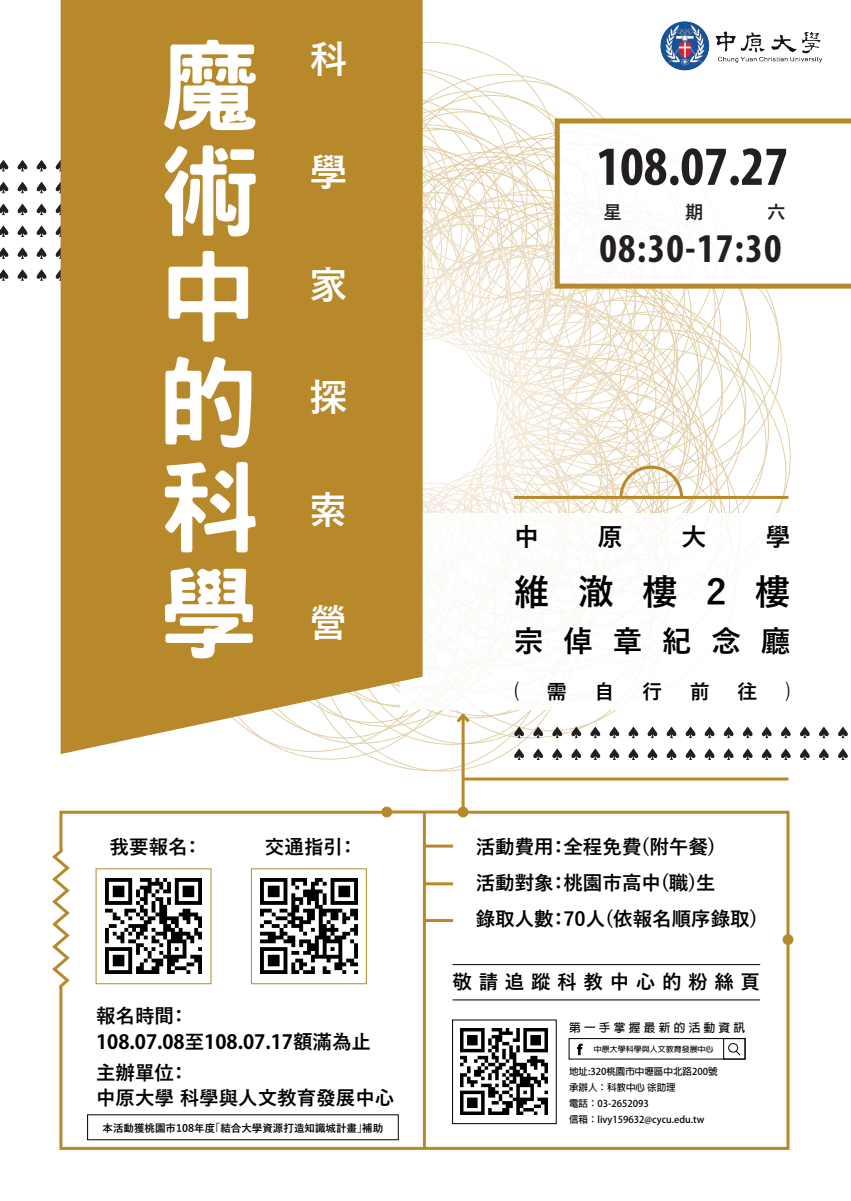
<style>
.page{position:relative;width:851px;height:1201px;background:#fff}
.page>*{position:absolute;margin:0;border:0;box-sizing:border-box;transform-origin:0 0}
.t1{font:800 100.5px/105.5px "Han Wang Hei";color:#fff;text-align:justify}
.t2{font:700 condensed 55.5px "Myriad Pro";color:#231f20}
.t3{font:700 condensed 41px "Myriad Pro";letter-spacing:.03em;color:#231f20}
.t4{font:700 38px "Yu Gothic";color:#fff}
.t5{font:700 35.5px "Yu Gothic";letter-spacing:.8em;color:#000001}
.t6{font:700 29.5px "Yu Gothic";letter-spacing:.67em;color:#000001}
.t7{font:700 25px "Yu Gothic";color:#000001}
.t8{font:700 20px "Yu Gothic";color:#000001}
.t9{font:700 19.5px/36px "Yu Gothic";color:#000001}
.t10{font:700 19.5px "Adobe Gothic Std";color:#000001}
.t11{font:700 19.5px "Yu Gothic";letter-spacing:.34em;color:#000001}
.t12{font:700 18.5px "Yu Gothic";color:#231f20}
.t13{font:700 11.7px "Adobe Fan Heiti Std";letter-spacing:.28em;color:#000001}
.t14{font:700 10.5px "Yu Gothic";color:#000001}
.t15{font:700 9.5px/16px "Adobe Fan Heiti Std";color:#000001}
.t16{font:700 7.6px "Adobe Fan Heiti Std";color:#000001;scale:1.05 1}
.s1{font-family:"Yu Gothic"}
.s2{font-size:13.05px}
</style>
<div class="page">
<svg style="left:422px;top:42px;width:368px;height:514px"></svg>
<svg style="left:422px;top:117px;width:316px;height:601px"></svg>
<svg style="left:381px;top:806px;width:11px;height:11px"></svg>
<svg style="left:0;top:160px;width:8px;height:11px"></svg>
<svg style="left:18px;top:160px;width:9px;height:11px"></svg>
<svg style="left:37px;top:160px;width:9px;height:11px"></svg>
<svg style="left:56px;top:160px;width:5px;height:11px"></svg>
<svg style="left:0;top:182px;width:8px;height:11px"></svg>
<svg style="left:18px;top:182px;width:9px;height:11px"></svg>
<svg style="left:37px;top:182px;width:9px;height:11px"></svg>
<svg style="left:56px;top:182px;width:5px;height:11px"></svg>
<svg style="left:0;top:203px;width:8px;height:12px"></svg>
<svg style="left:18px;top:203px;width:9px;height:12px"></svg>
<svg style="left:37px;top:203px;width:9px;height:12px"></svg>
<svg style="left:56px;top:203px;width:5px;height:12px"></svg>
<svg style="left:0;top:225px;width:8px;height:12px"></svg>
<svg style="left:18px;top:225px;width:9px;height:12px"></svg>
<svg style="left:37px;top:225px;width:9px;height:12px"></svg>
<svg style="left:56px;top:225px;width:5px;height:12px"></svg>
<svg style="left:0;top:247px;width:8px;height:12px"></svg>
<svg style="left:18px;top:247px;width:9px;height:12px"></svg>
<svg style="left:37px;top:247px;width:9px;height:12px"></svg>
<svg style="left:56px;top:247px;width:5px;height:12px"></svg>
<svg style="left:0;top:269px;width:8px;height:12px"></svg>
<svg style="left:18px;top:269px;width:9px;height:12px"></svg>
<svg style="left:37px;top:269px;width:9px;height:12px"></svg>
<svg style="left:56px;top:269px;width:5px;height:12px"></svg>
<svg style="left:514px;top:726px;width:10px;height:12px"></svg>
<svg style="left:533px;top:726px;width:10px;height:12px"></svg>
<svg style="left:552px;top:726px;width:10px;height:12px"></svg>
<svg style="left:571px;top:726px;width:10px;height:12px"></svg>
<svg style="left:590px;top:726px;width:10px;height:12px"></svg>
<svg style="left:609px;top:726px;width:10px;height:12px"></svg>
<svg style="left:628px;top:726px;width:10px;height:12px"></svg>
<svg style="left:647px;top:726px;width:10px;height:12px"></svg>
<svg style="left:666px;top:726px;width:10px;height:12px"></svg>
<svg style="left:685px;top:726px;width:10px;height:12px"></svg>
<svg style="left:704px;top:726px;width:10px;height:12px"></svg>
<svg style="left:723px;top:726px;width:10px;height:12px"></svg>
<svg style="left:742px;top:726px;width:10px;height:12px"></svg>
<svg style="left:761px;top:726px;width:10px;height:12px"></svg>
<svg style="left:780px;top:726px;width:10px;height:12px"></svg>
<svg style="left:800px;top:726px;width:9px;height:12px"></svg>
<svg style="left:819px;top:726px;width:9px;height:12px"></svg>
<svg style="left:838px;top:726px;width:9px;height:12px"></svg>
<svg style="left:514px;top:748px;width:10px;height:12px"></svg>
<svg style="left:533px;top:748px;width:10px;height:12px"></svg>
<svg style="left:552px;top:748px;width:10px;height:12px"></svg>
<svg style="left:571px;top:748px;width:10px;height:12px"></svg>
<svg style="left:590px;top:748px;width:10px;height:12px"></svg>
<svg style="left:609px;top:748px;width:10px;height:12px"></svg>
<svg style="left:628px;top:748px;width:10px;height:12px"></svg>
<svg style="left:647px;top:748px;width:10px;height:12px"></svg>
<svg style="left:666px;top:748px;width:10px;height:12px"></svg>
<svg style="left:685px;top:748px;width:10px;height:12px"></svg>
<svg style="left:704px;top:748px;width:10px;height:12px"></svg>
<svg style="left:723px;top:748px;width:10px;height:12px"></svg>
<svg style="left:742px;top:748px;width:10px;height:12px"></svg>
<svg style="left:761px;top:748px;width:10px;height:12px"></svg>
<svg style="left:780px;top:748px;width:10px;height:12px"></svg>
<svg style="left:800px;top:748px;width:9px;height:12px"></svg>
<svg style="left:819px;top:748px;width:9px;height:12px"></svg>
<svg style="left:838px;top:748px;width:9px;height:12px"></svg>
<div style="left:782px;top:934px;width:11px;height:11px;background:#b7892a;border-radius:50%"></div>
<div style="left:61px;top:0;width:361px;height:754px;background:#b7892a"></div>
<svg style="left:554px;top:118px;width:296px;height:170px"></svg>
<svg style="left:58px;top:809px;width:732px;height:341px"></svg>
<svg style="left:457px;top:806px;width:11px;height:11px"></svg>
<hr style="left:514px;top:496px;width:274px;height:3px;background:#b7892a">
<hr style="left:463px;top:777px;width:325px;height:3px;background:#b7892a">
<svg style="left:618px;top:464px;width:66px;height:36px"></svg>
<hr style="left:461px;top:715px;width:3px;height:97px;background:#b7892a">
<svg style="left:453px;top:712px;width:19px;height:13px"></svg>
<img style="left:654px;top:21px;width:168px;height:54px">
<div style="left:452px;top:1019px;width:104px;height:105px;border:1px solid #000001"></div>
<img style="left:461px;top:1028px;width:86px;height:86px">
<img style="left:105px;top:878px;width:97px;height:96px">
<div style="left:251px;top:868px;width:116px;height:116px;border:1px solid #b7892a"></div>
<img style="left:261px;top:878px;width:96px;height:96px">
<svg style="left:576px;top:1043px;width:7px;height:12px"></svg>
<div style="left:568px;top:1038px;width:177px;height:21px;border:1px solid #000001"></div>
<div style="left:723px;top:1038px;width:22px;height:21px;border:1px solid #000001"></div>
<div style="left:728px;top:1043px;width:10px;height:9px;border:1px solid #000001;border-radius:50%"></div>
<svg style="left:734px;top:1049px;width:7px;height:7px"></svg>
<hr style="left:452px;top:999px;width:308px;height:1px;background:#000001">
<hr style="left:452px;top:964px;width:308px;height:1px;background:#000001">
<hr style="left:423px;top:812px;width:3px;height:336px;background:#b7892a">
<hr style="left:387px;top:810px;width:76px;height:3px;background:#b7892a">
<hr style="left:423px;top:844px;width:30px;height:3px;background:#b7892a">
<hr style="left:423px;top:882px;width:30px;height:3px;background:#b7892a">
<hr style="left:423px;top:919px;width:30px;height:3px;background:#b7892a">
<h1 class="t1" style="left:159px;top:33px;width:99px">魔術中的科學</h1>
<h3 class="t4" style="left:309px;top:38px;width:38px">科</h3>
<h3 class="t4" style="left:309px;top:150px;width:37px">學</h3>
<h3 class="t4" style="left:309px;top:263px;width:38px">家</h3>
<h3 class="t4" style="left:309px;top:376px;width:38px">探</h3>
<h3 class="t4" style="left:309px;top:488px;width:37px">索</h3>
<h3 class="t4" style="left:309px;top:601px;width:36px">營</h3>
<p class="t9" style="left:110px;top:828px;width:94px">我要報名：</p>
<p class="t9" style="left:265px;top:828px;width:94px">交通指引：</p>
<p class="t9" style="left:96px;top:998px;width:94px">報名時間：</p>
<p class="t10" style="left:96px;top:1030px;width:276px">108.07.08<span class="s1">至</span>108.07.17<span class="s1">額滿為止</span></p>
<p class="t9" style="left:96px;top:1061px;width:300px;line-height:24.5px">主辦單位：<br>中原大學 科學與人文教育發展中心</p>
<p class="t14" style="left:102px;top:1121px;width:282px">本活動獲桃園市108年度「結合大學資源打造知識城計畫」補助</p>
<h2 class="t2" style="left:596px;top:132px;width:193px">108.07.27</h2>
<p class="t12" style="left:603px;top:201px;width:20px">星</p>
<p class="t12" style="left:685px;top:201px;width:20px">期</p>
<p class="t12" style="left:767px;top:201px;width:20px">六</p>
<h3 class="t3" style="left:599px;top:223px;width:184px">08:30-17:30</h3>
<p class="t7" style="left:514px;top:523px;width:26px">中</p>
<p class="t7" style="left:597px;top:523px;width:26px">原</p>
<p class="t7" style="left:681px;top:523px;width:26px">大</p>
<p class="t7" style="left:765px;top:523px;width:26px">學</p>
<h3 class="t5" style="left:514px;top:571px;width:278px">維澈樓2樓</h3>
<h3 class="t6" style="left:514px;top:624px;width:278px">宗倬章紀念廳</h3>
<p class="t8" style="left:514px;top:680px;width:6px">(</p>
<p class="t8" style="left:546px;top:680px;width:21px">需</p>
<p class="t8" style="left:594px;top:680px;width:21px">自</p>
<p class="t8" style="left:642px;top:680px;width:21px">行</p>
<p class="t8" style="left:689px;top:680px;width:21px">前</p>
<p class="t8" style="left:737px;top:680px;width:21px">往</p>
<p class="t8" style="left:785px;top:680px;width:6px">)</p>
<p class="t9" style="left:475px;top:829px;width:283px">活動費用：全程免費(附午餐)<br>活動對象：桃園市高中(職)生<br>錄取人數：70人(依報名順序錄取)</p>
<p class="t11" style="left:452px;top:970px;width:309px">敬請追蹤科教中心的粉絲頁</p>
<p class="t13" style="left:569px;top:1020px;width:177px">第一手掌握最新的活動資訊</p>
<p class="t16" style="left:577px;top:1044px;width:131px"><span class="s2">f</span> 中原大學科學與人文教育發展中心</p>
<p class="t15" style="left:569px;top:1063px;width:150px">地址:320桃園市中壢區中北路200號承辦人：科教中心 徐助理<br>電話：03-2652093<br>信箱：livy159632@cycu.edu.tw</p>
</div>
